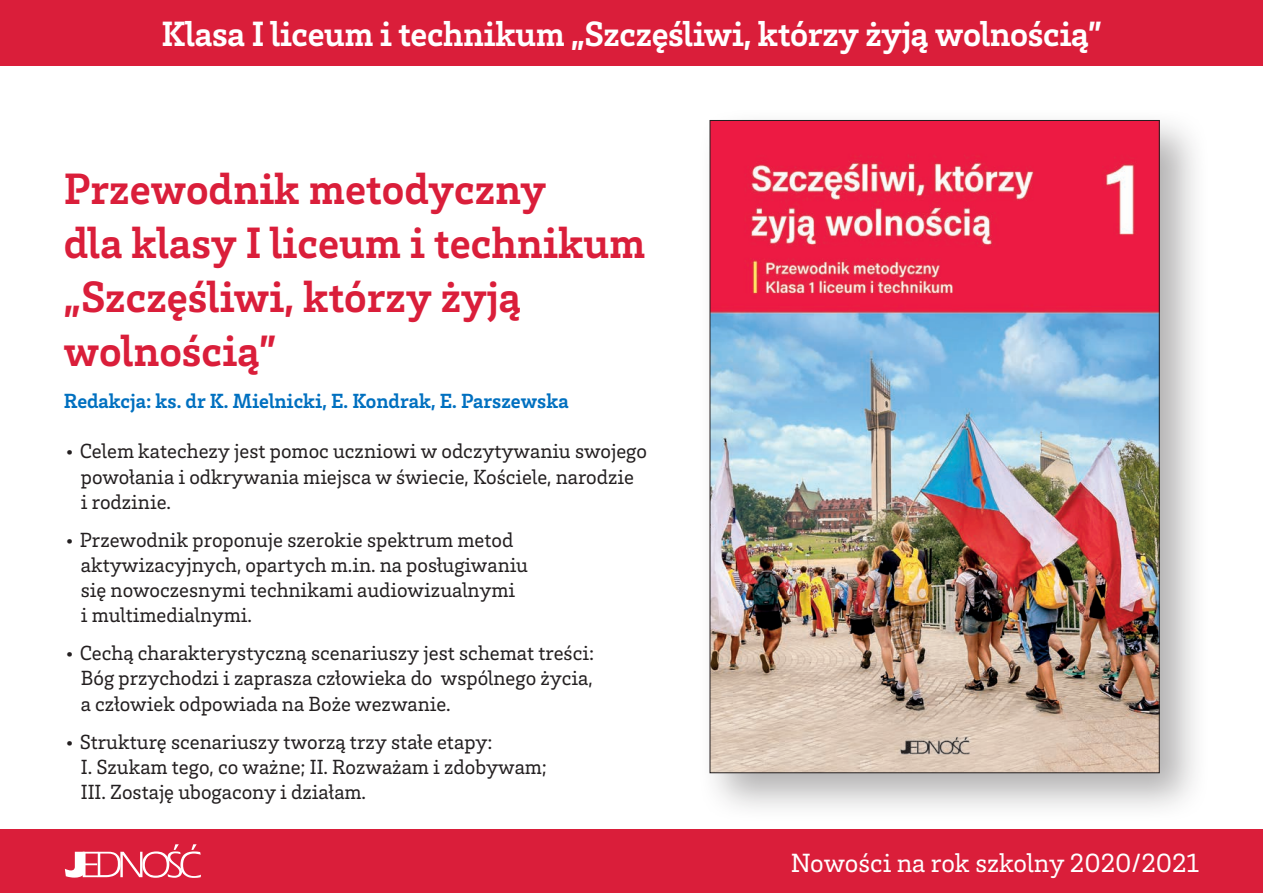
<style>
.page{position:relative;width:1263px;height:893px;background:#fff}
.page>*{position:absolute;margin:0;border:0;box-sizing:border-box;transform-origin:0 0}
.tytuł{font:700 45px/54px "Brix Slab";color:#da1e3a}
.Tekst{font:700 36px "Brix Slab";letter-spacing:-.01em;color:#fff}
.t1{font:27px "Brix Slab";color:#fff}
.Wyliczanka{font:21px/25.2px "Brix Slab";color:#231f20}
.Redakcja{font:700 21px "Brix Slab";color:#0070c0}
</style>
<div class="page">
<div style="left:0;top:829px;width:1263px;height:64px;background:#da1e3a"></div>
<svg style="left:65px;top:844px;width:136px;height:34px"></svg>
<div style="left:0;top:0;width:1263px;height:66px;background:#da1e3a"></div>
<div style="left:697px;top:107px;width:513px;height:717px;background:#231f20;opacity:.35"></div>
<img style="left:712px;top:122px;width:445px;height:649px">
<p class="Tekst" style="left:161px;top:10px;width:942px">Klasa I liceum i technikum „Szczęśliwi, którzy żyją wolnością”</p>
<p class="tytuł" style="left:64px;top:159px;width:583px">Przewodnik metodyczny<br>dla klasy I liceum i technikum „Szczęśliwi, którzy żyją wolnością”</p>
<p class="Redakcja" style="left:64px;top:387px;width:506px">Redakcja: ks. dr K. Mielnicki, E. Kondrak, E. Parszewska</p>
<p class="Wyliczanka" style="left:81px;top:438px;width:568px;text-indent:-17px">• Celem katechezy jest pomoc uczniowi w odczytywaniu swojego powołania i odkrywania miejsca w świecie, Kościele, narodzie<br>i rodzinie.</p>
<p class="Wyliczanka" style="left:81px;top:526px;width:449px;text-indent:-17px">• Przewodnik proponuje szerokie spektrum metod aktywizacyjnych, opartych m.in. na posługiwaniu się nowoczesnymi technikami audiowizualnymi<br>i multimedialnymi.</p>
<p class="Wyliczanka" style="left:81px;top:640px;width:515px;text-align:justify;text-indent:-17px">• Cechą charakterystyczną scenariuszy jest schemat treści:<br>Bóg przychodzi i zaprasza człowieka do wspólnego życia, a człowiek odpowiada na Boże wezwanie.</p>
<p class="Wyliczanka" style="left:81px;top:728px;width:468px;text-indent:-17px">• Strukturę scenariuszy tworzą trzy stałe etapy:<br>I. Szukam tego, co ważne; II. Rozważam i zdobywam;<br>III. Zostaję ubogacony i działam.</p>
<p class="t1" style="left:791px;top:845px;width:410px">Nowości na rok szkolny 2020/2021</p>
</div>
